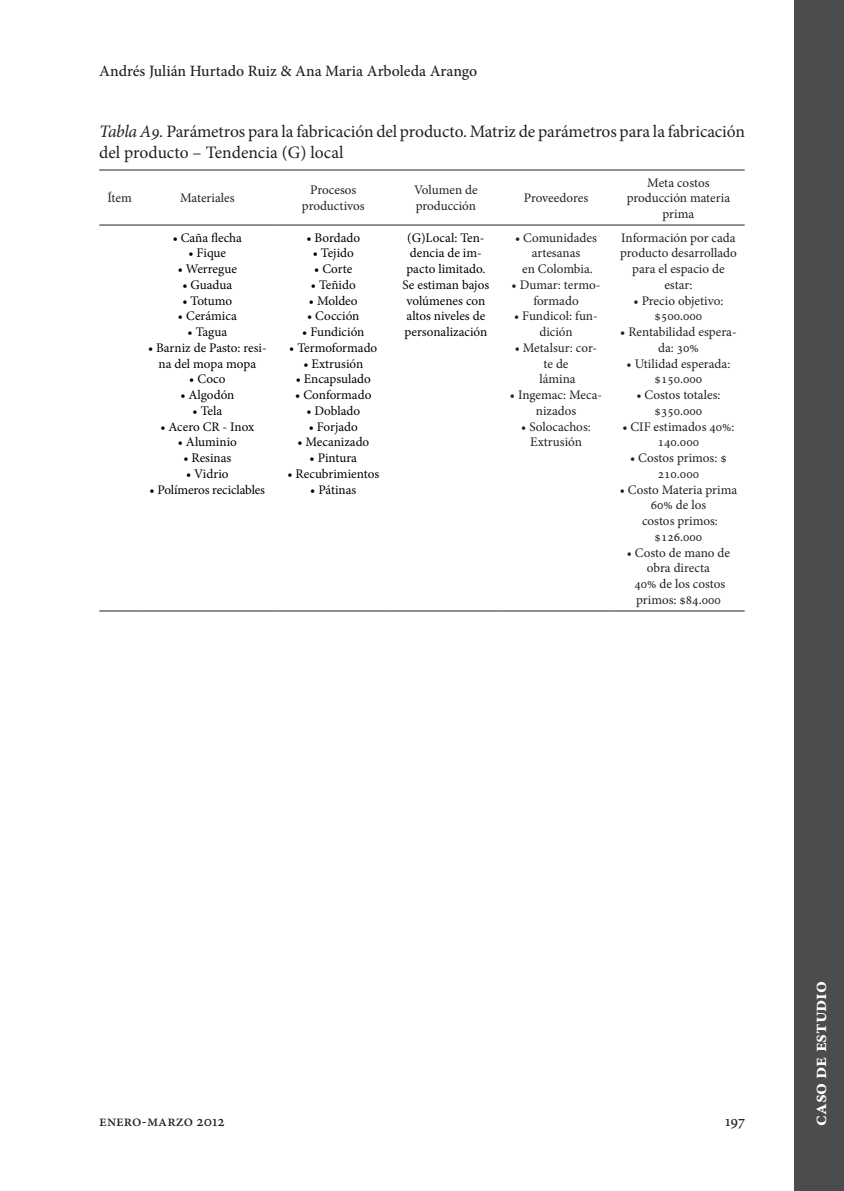
<style>
.page{position:relative;width:844px;height:1191px;background:#fff}
.page>*{position:absolute;margin:0;border:0;box-sizing:border-box;transform-origin:0 0}
.t1{font:700 19.25px "Minion Pro";color:#fff}
.t2{font:17.5px/21px "Minion Pro";letter-spacing:-.01em;color:#231f20}
.t3{font:500 15.75px "Minion Pro";letter-spacing:-.005em;color:#231f20}
.t4{font:13.12px/15.8px "Minion Pro";color:#231f20;text-align:center}
.t5{font:13.12px/15.8px "Minion Pro";color:#000;text-align:center}
.s1{font-style:italic}
</style>
<div class="page">
<div style="left:794px;top:0;width:49px;height:1191px;background:#4b4c4d"></div>
<hr style="left:99px;top:170px;width:41px;height:1px;background:#231f20">
<hr style="left:140px;top:170px;width:134px;height:1px;background:#231f20">
<hr style="left:274px;top:170px;width:118px;height:1px;background:#231f20">
<hr style="left:392px;top:170px;width:107px;height:1px;background:#231f20">
<hr style="left:499px;top:170px;width:113px;height:1px;background:#231f20">
<hr style="left:612px;top:170px;width:132px;height:1px;background:#231f20">
<hr style="left:99px;top:225px;width:41px;height:1px;background:#231f20">
<hr style="left:140px;top:225px;width:134px;height:1px;background:#231f20">
<hr style="left:274px;top:225px;width:118px;height:1px;background:#231f20">
<hr style="left:392px;top:225px;width:107px;height:1px;background:#231f20">
<hr style="left:499px;top:225px;width:113px;height:1px;background:#231f20">
<hr style="left:612px;top:225px;width:132px;height:1px;background:#231f20">
<hr style="left:99px;top:610px;width:41px;height:1px;background:#231f20">
<hr style="left:140px;top:610px;width:134px;height:1px;background:#231f20">
<hr style="left:274px;top:610px;width:118px;height:1px;background:#231f20">
<hr style="left:392px;top:610px;width:107px;height:1px;background:#231f20">
<hr style="left:499px;top:610px;width:113px;height:1px;background:#231f20">
<hr style="left:612px;top:610px;width:132px;height:1px;background:#231f20">
<p class="t3" style="left:99px;top:60px;width:379px">Andrés Julián Hurtado Ruiz &amp; Ana Maria Arboleda Arango</p>
<h2 class="t2" style="left:99px;top:121px;width:647px"><span class="s1">Tabla A9.</span> Parámetros para la fabricación del producto. Matriz de parámetros para la fabricación del producto – Tendencia (G) local</h2>
<p class="t4" style="left:107px;top:190px;width:26px">Ítem</p>
<p class="t4" style="left:180px;top:190px;width:56px">Materiales</p>
<p class="t4" style="left:302px;top:182px;width:64px">Procesos productivos</p>
<p class="t4" style="left:414px;top:182px;width:65px;text-align:left">Volumen de producción</p>
<p class="t4" style="left:523px;top:190px;width:66px">Proveedores</p>
<p class="t4" style="left:626px;top:174px;width:105px">Meta costos producción materia prima</p>
<p class="t5" style="left:173px;top:230px;width:71px">• Caña flecha</p>
<p class="t5" style="left:188px;top:245px;width:39px">• Fique</p>
<p class="t5" style="left:178px;top:261px;width:61px">• Werregue</p>
<p class="t5" style="left:182px;top:277px;width:51px">• Guadua</p>
<p class="t5" style="left:182px;top:293px;width:51px">• Totumo</p>
<p class="t5" style="left:178px;top:308px;width:60px">• Cerámica</p>
<p class="t5" style="left:187px;top:324px;width:41px">• Tagua</p>
<p class="t5" style="left:148px;top:340px;width:120px">• Barniz de Pasto: resi&shy;na del mopa mopa</p>
<p class="t5" style="left:189px;top:371px;width:38px">• Coco</p>
<p class="t5" style="left:180px;top:387px;width:56px">• Algodón</p>
<p class="t5" style="left:192px;top:403px;width:31px">• Tela</p>
<p class="t5" style="left:160px;top:419px;width:95px">• Acero CR - Inox</p>
<p class="t5" style="left:178px;top:434px;width:60px">• Aluminio</p>
<p class="t5" style="left:183px;top:450px;width:49px">• Resinas</p>
<p class="t5" style="left:186px;top:466px;width:44px">• Vidrio</p>
<p class="t5" style="left:150px;top:482px;width:117px">• Polímeros reciclables</p>
<p class="t5" style="left:306px;top:230px;width:55px">• Bordado</p>
<p class="t5" style="left:313px;top:245px;width:42px">• Tejido</p>
<p class="t5" style="left:314px;top:261px;width:40px">• Corte</p>
<p class="t5" style="left:311px;top:277px;width:46px">• Teñido</p>
<p class="t5" style="left:309px;top:293px;width:50px">• Moldeo</p>
<p class="t5" style="left:307px;top:308px;width:54px">• Cocción</p>
<p class="t5" style="left:302px;top:324px;width:64px">• Fundición</p>
<p class="t5" style="left:289px;top:340px;width:90px">• Termoformado</p>
<p class="t5" style="left:303px;top:356px;width:61px">• Extrusión</p>
<p class="t5" style="left:295px;top:371px;width:77px">• Encapsulado</p>
<p class="t5" style="left:295px;top:387px;width:78px">• Conformado</p>
<p class="t5" style="left:306px;top:403px;width:55px">• Doblado</p>
<p class="t5" style="left:309px;top:419px;width:51px">• Forjado</p>
<p class="t5" style="left:297px;top:434px;width:73px">• Mecanizado</p>
<p class="t5" style="left:309px;top:450px;width:49px">• Pintura</p>
<p class="t5" style="left:287px;top:466px;width:93px">• Recubrimientos</p>
<p class="t5" style="left:310px;top:482px;width:47px">• Pátinas</p>
<p class="t5" style="left:402px;top:230px;width:88px">(G)Local: Ten&shy;dencia de im&shy;pacto limitado.<br>Se estiman bajos volúmenes con altos niveles de personalización</p>
<p class="t4" style="left:515px;top:230px;width:83px">• Comunidades artesanas<br>en Colombia.</p>
<p class="t4" style="left:511px;top:277px;width:90px">• Dumar: termo&shy;formado</p>
<p class="t4" style="left:514px;top:308px;width:85px">• Fundicol: fun&shy;dición</p>
<p class="t4" style="left:514px;top:340px;width:84px">• Metalsur: cor&shy;te de<br>lámina</p>
<p class="t4" style="left:510px;top:387px;width:94px">• Ingemac: Meca&shy;nizados</p>
<p class="t4" style="left:521px;top:419px;width:71px">• Solocachos:<br>Extrusión</p>
<p class="t4" style="left:620px;top:230px;width:118px">Información por cada producto desarrollado para el espacio de estar:</p>
<p class="t4" style="left:633px;top:293px;width:91px">• Precio objetivo: $500.000</p>
<p class="t4" style="left:620px;top:324px;width:118px">• Rentabilidad espera&shy;da: 30%</p>
<p class="t4" style="left:626px;top:356px;width:105px">• Utilidad esperada: $150.000</p>
<p class="t4" style="left:636px;top:387px;width:85px">• Costos totales: $350.000</p>
<p class="t4" style="left:622px;top:419px;width:114px">• CIF estimados 40%:<br>140.000</p>
<p class="t4" style="left:630px;top:450px;width:98px">• Costos primos: $<br>210.000</p>
<p class="t4" style="left:619px;top:482px;width:119px">• Costo Materia prima<br>60% de los<br>costos primos: $126.000</p>
<p class="t4" style="left:626px;top:545px;width:105px">• Costo de mano de obra directa<br>40% de los costos primos: $84.000</p>
<p class="t3" style="left:99px;top:1109px;width:127px">enero-marzo 2012</p>
<p class="t3" style="left:725px;top:1109px;width:21px">197</p>
<h1 class="t1" style="left:806px;top:1125px;width:146px;rotate:-90deg">caso de estudio</h1>
</div>
